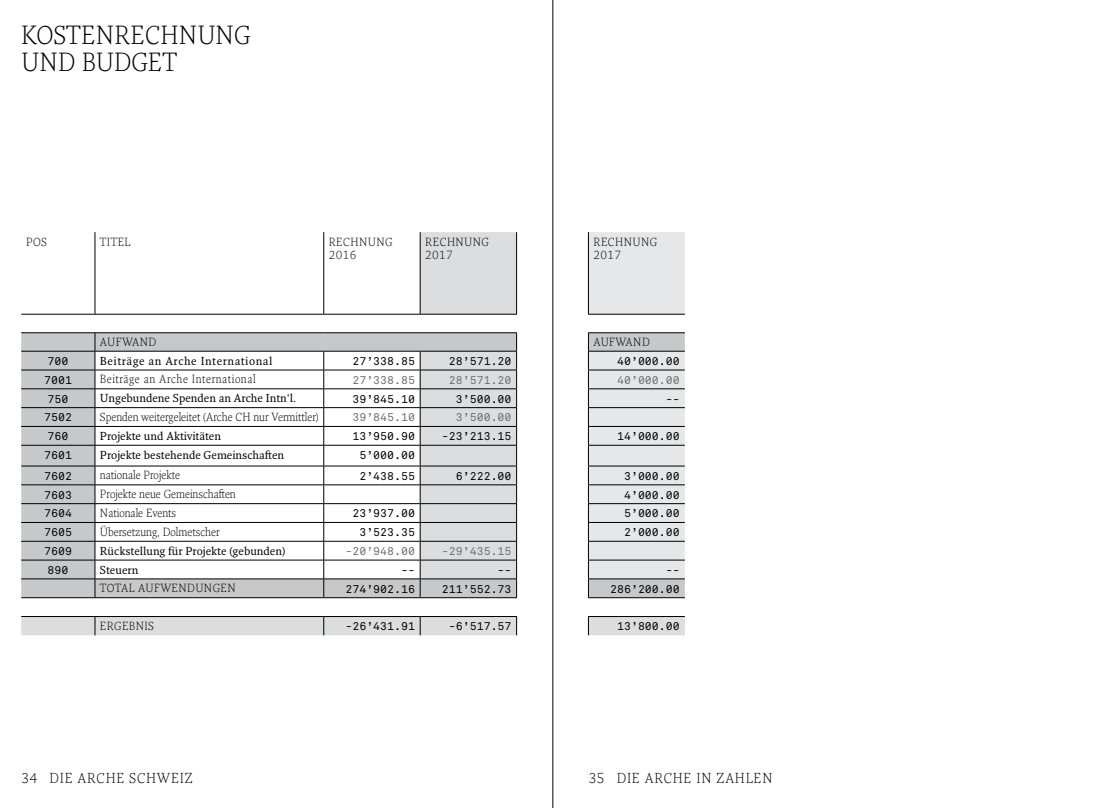
<style>
.page{position:relative;width:1106px;height:808px;background:#fff}
.page>*{position:absolute;margin:0;border:0;box-sizing:border-box;transform-origin:0 0}
.t1{font:300 25px/27.5px "Fresco Plus Pro";color:#000}
.t2{font:300 13.75px "Fresco Plus Pro";letter-spacing:.05em;color:#000}
.t3{font:11.25px "Akkurat Std Mono";color:#000}
.t4{font:300 11.25px "Fresco Plus Pro";color:#000}
.t5{font:11.25px "Fresco Pro";color:#000}
.t6{font:300 11.25px/13.5px "Fresco Plus Pro";letter-spacing:.03em;color:#000}
.t7{font:11.25px "Akkurat Std Mono";color:#6d6e71}
.t8{font:11.25px "Fresco Pro";letter-spacing:.05em;color:#000}
.t9{font:300 11.25px "Fresco Plus Pro";letter-spacing:.05em;color:#000}
</style>
<div class="page">
<svg style="left:21px;top:232px;width:664px;height:403px"></svg>
<svg style="left:21px;top:333px;width:567px;height:265px"></svg>
<div style="left:588px;top:598px;width:97px;height:18px;background:#fff"></div>
<hr style="left:95px;top:232px;width:1px;height:82px;background:#000">
<hr style="left:323px;top:232px;width:1px;height:82px;background:#000">
<hr style="left:420px;top:232px;width:1px;height:82px;background:#000">
<hr style="left:516px;top:232px;width:1px;height:82px;background:#000">
<hr style="left:21px;top:314px;width:74px;height:1px;background:#000">
<hr style="left:95px;top:314px;width:229px;height:1px;background:#000">
<hr style="left:324px;top:314px;width:96px;height:1px;background:#000">
<hr style="left:420px;top:314px;width:97px;height:1px;background:#000">
<hr style="left:21px;top:332px;width:74px;height:1px;background:#000">
<hr style="left:95px;top:332px;width:229px;height:1px;background:#000">
<hr style="left:324px;top:332px;width:96px;height:1px;background:#000">
<hr style="left:420px;top:332px;width:97px;height:1px;background:#000">
<hr style="left:21px;top:351px;width:74px;height:1px;background:#000">
<hr style="left:95px;top:351px;width:229px;height:1px;background:#000">
<hr style="left:324px;top:351px;width:96px;height:1px;background:#000">
<hr style="left:420px;top:351px;width:97px;height:1px;background:#000">
<hr style="left:21px;top:370px;width:74px;height:1px;background:#000">
<hr style="left:95px;top:370px;width:229px;height:1px;background:#000">
<hr style="left:324px;top:370px;width:96px;height:1px;background:#000">
<hr style="left:420px;top:370px;width:97px;height:1px;background:#000">
<hr style="left:21px;top:388px;width:74px;height:1px;background:#000">
<hr style="left:95px;top:388px;width:229px;height:1px;background:#000">
<hr style="left:324px;top:388px;width:96px;height:1px;background:#000">
<hr style="left:420px;top:388px;width:97px;height:1px;background:#000">
<hr style="left:21px;top:407px;width:74px;height:1px;background:#000">
<hr style="left:95px;top:407px;width:229px;height:1px;background:#000">
<hr style="left:324px;top:407px;width:96px;height:1px;background:#000">
<hr style="left:420px;top:407px;width:97px;height:1px;background:#000">
<hr style="left:21px;top:426px;width:74px;height:1px;background:#000">
<hr style="left:95px;top:426px;width:229px;height:1px;background:#000">
<hr style="left:324px;top:426px;width:96px;height:1px;background:#000">
<hr style="left:420px;top:426px;width:97px;height:1px;background:#000">
<hr style="left:21px;top:445px;width:74px;height:1px;background:#000">
<hr style="left:95px;top:445px;width:229px;height:1px;background:#000">
<hr style="left:324px;top:445px;width:96px;height:1px;background:#000">
<hr style="left:420px;top:445px;width:97px;height:1px;background:#000">
<hr style="left:21px;top:466px;width:74px;height:1px;background:#000">
<hr style="left:95px;top:466px;width:229px;height:1px;background:#000">
<hr style="left:324px;top:466px;width:96px;height:1px;background:#000">
<hr style="left:420px;top:466px;width:97px;height:1px;background:#000">
<hr style="left:21px;top:484px;width:74px;height:1px;background:#000">
<hr style="left:95px;top:484px;width:229px;height:1px;background:#000">
<hr style="left:324px;top:484px;width:96px;height:1px;background:#000">
<hr style="left:420px;top:484px;width:97px;height:1px;background:#000">
<hr style="left:21px;top:503px;width:74px;height:1px;background:#000">
<hr style="left:95px;top:503px;width:229px;height:1px;background:#000">
<hr style="left:324px;top:503px;width:96px;height:1px;background:#000">
<hr style="left:420px;top:503px;width:97px;height:1px;background:#000">
<hr style="left:21px;top:522px;width:74px;height:1px;background:#000">
<hr style="left:95px;top:522px;width:229px;height:1px;background:#000">
<hr style="left:324px;top:522px;width:96px;height:1px;background:#000">
<hr style="left:420px;top:522px;width:97px;height:1px;background:#000">
<hr style="left:21px;top:541px;width:74px;height:1px;background:#000">
<hr style="left:95px;top:541px;width:229px;height:1px;background:#000">
<hr style="left:324px;top:541px;width:96px;height:1px;background:#000">
<hr style="left:420px;top:541px;width:97px;height:1px;background:#000">
<hr style="left:21px;top:560px;width:74px;height:1px;background:#000">
<hr style="left:95px;top:560px;width:229px;height:1px;background:#000">
<hr style="left:324px;top:560px;width:96px;height:1px;background:#000">
<hr style="left:420px;top:560px;width:97px;height:1px;background:#000">
<hr style="left:21px;top:578px;width:74px;height:1px;background:#000">
<hr style="left:95px;top:578px;width:229px;height:1px;background:#000">
<svg style="left:95px;top:333px;width:1px;height:264px"></svg>
<hr style="left:324px;top:578px;width:96px;height:1px;background:#000">
<svg style="left:323px;top:351px;width:1px;height:246px"></svg>
<hr style="left:420px;top:578px;width:97px;height:1px;background:#000">
<svg style="left:420px;top:351px;width:1px;height:246px"></svg>
<svg style="left:516px;top:333px;width:1px;height:264px"></svg>
<svg style="left:588px;top:232px;width:97px;height:365px;background:#d8d9da"></svg>
<hr style="left:21px;top:597px;width:74px;height:1px;background:#000">
<hr style="left:95px;top:597px;width:229px;height:1px;background:#000">
<hr style="left:324px;top:597px;width:96px;height:1px;background:#000">
<hr style="left:420px;top:597px;width:97px;height:1px;background:#000">
<hr style="left:588px;top:597px;width:97px;height:1px;background:#000">
<hr style="left:21px;top:616px;width:74px;height:1px;background:#000">
<hr style="left:95px;top:616px;width:229px;height:1px;background:#000">
<svg style="left:95px;top:617px;width:1px;height:18px"></svg>
<hr style="left:324px;top:616px;width:96px;height:1px;background:#000">
<svg style="left:323px;top:617px;width:1px;height:18px"></svg>
<hr style="left:420px;top:616px;width:97px;height:1px;background:#000">
<svg style="left:420px;top:617px;width:1px;height:18px"></svg>
<svg style="left:516px;top:617px;width:1px;height:18px"></svg>
<hr style="left:588px;top:616px;width:97px;height:1px;background:#000">
<svg style="left:588px;top:617px;width:1px;height:18px"></svg>
<hr style="left:552px;top:0;width:1px;height:808px;background:#000">
<h1 class="t1" style="left:21px;top:21px;width:231px">Kostenrechnung und Budget</h1>
<p class="t4" style="left:26px;top:234px;width:22px">pos</p>
<p class="t4" style="left:100px;top:234px;width:32px">Titel</p>
<p class="t6" style="left:329px;top:235px;width:65px">RECHNUNG<br>2016</p>
<p class="t6" style="left:425px;top:235px;width:65px">RECHNUNG<br>2017</p>
<p class="t6" style="left:593px;top:235px;width:65px">RECHNUNG<br>2017</p>
<p class="t6" style="left:100px;top:335px;width:58px">AUFWAND</p>
<p class="t6" style="left:593px;top:335px;width:58px">AUFWAND</p>
<p class="t3" style="left:48px;top:354px;width:22px">700</p>
<p class="t8" style="left:100px;top:354px;width:174px">Beiträge an Arche International</p>
<p class="t3" style="left:352px;top:354px;width:64px">27’338.85</p>
<p class="t3" style="left:449px;top:354px;width:64px">28’571.20</p>
<p class="t3" style="left:617px;top:354px;width:64px">40’000.00</p>
<p class="t3" style="left:44px;top:373px;width:29px">7001</p>
<p class="t9" style="left:100px;top:372px;width:157px">Beiträge an Arche International</p>
<p class="t7" style="left:352px;top:373px;width:64px">27’338.85</p>
<p class="t7" style="left:449px;top:373px;width:64px">28’571.20</p>
<p class="t7" style="left:617px;top:373px;width:64px">40’000.00</p>
<p class="t3" style="left:48px;top:392px;width:22px">750</p>
<p class="t5" style="left:100px;top:391px;width:198px">Ungebundene Spenden an Arche Intn‘l.</p>
<p class="t3" style="left:352px;top:392px;width:64px">39’845.10</p>
<p class="t3" style="left:456px;top:392px;width:57px">3’500.00</p>
<p class="t3" style="left:666px;top:392px;width:15px">--</p>
<p class="t3" style="left:44px;top:411px;width:29px">7502</p>
<p class="t4" style="left:100px;top:410px;width:220px">Spenden weitergeleitet (Arche CH nur Vermittler)</p>
<p class="t7" style="left:352px;top:411px;width:64px">39’845.10</p>
<p class="t7" style="left:456px;top:411px;width:57px">3’500.00</p>
<p class="t3" style="left:48px;top:430px;width:22px">760</p>
<p class="t5" style="left:100px;top:429px;width:123px">Projekte und Aktivitäten</p>
<p class="t3" style="left:352px;top:430px;width:64px">13’950.90</p>
<p class="t3" style="left:442px;top:430px;width:71px">-23’213.15</p>
<p class="t3" style="left:617px;top:430px;width:64px">14’000.00</p>
<p class="t3" style="left:44px;top:448px;width:29px">7601</p>
<p class="t5" style="left:100px;top:448px;width:186px">Projekte bestehende Gemeinschaften</p>
<p class="t3" style="left:359px;top:448px;width:57px">5’000.00</p>
<p class="t3" style="left:44px;top:469px;width:29px">7602</p>
<p class="t4" style="left:100px;top:468px;width:82px">nationale Projekte</p>
<p class="t3" style="left:359px;top:469px;width:57px">2’438.55</p>
<p class="t3" style="left:456px;top:469px;width:57px">6’222.00</p>
<p class="t3" style="left:624px;top:469px;width:57px">3’000.00</p>
<p class="t3" style="left:44px;top:488px;width:29px">7603</p>
<p class="t4" style="left:100px;top:487px;width:137px">Projekte neue Gemeinschaften</p>
<p class="t3" style="left:624px;top:488px;width:57px">4’000.00</p>
<p class="t3" style="left:44px;top:507px;width:29px">7604</p>
<p class="t4" style="left:100px;top:506px;width:78px">Nationale Events</p>
<p class="t3" style="left:352px;top:507px;width:64px">23’937.00</p>
<p class="t3" style="left:624px;top:507px;width:57px">5’000.00</p>
<p class="t3" style="left:44px;top:526px;width:29px">7605</p>
<p class="t4" style="left:100px;top:525px;width:121px">Übersetzung, Dolmetscher</p>
<p class="t3" style="left:359px;top:526px;width:57px">3’523.35</p>
<p class="t3" style="left:624px;top:526px;width:57px">2’000.00</p>
<p class="t3" style="left:44px;top:544px;width:29px">7609</p>
<p class="t5" style="left:100px;top:544px;width:187px">Rückstellung für Projekte (gebunden)</p>
<p class="t7" style="left:345px;top:544px;width:71px">-20’948.00</p>
<p class="t7" style="left:442px;top:544px;width:71px">-29’435.15</p>
<p class="t3" style="left:48px;top:563px;width:22px">890</p>
<p class="t5" style="left:100px;top:562px;width:40px">Steuern</p>
<p class="t3" style="left:401px;top:563px;width:15px">--</p>
<p class="t3" style="left:497px;top:563px;width:15px">--</p>
<p class="t3" style="left:666px;top:563px;width:15px">--</p>
<p class="t6" style="left:100px;top:581px;width:137px">TOTAL AUFWENDUNGEN</p>
<p class="t3" style="left:345px;top:582px;width:71px">274’902.16</p>
<p class="t3" style="left:442px;top:582px;width:71px">211’552.73</p>
<p class="t3" style="left:610px;top:582px;width:71px">286’200.00</p>
<p class="t4" style="left:100px;top:619px;width:50px">ERGEBNIS</p>
<p class="t3" style="left:345px;top:620px;width:71px">-26’431.91</p>
<p class="t3" style="left:449px;top:620px;width:64px">-6’517.57</p>
<p class="t3" style="left:617px;top:620px;width:64px">13’800.00</p>
<p class="t2" style="left:21px;top:770px;width:173px">34 die Arche schweiz</p>
<p class="t2" style="left:588px;top:770px;width:186px">35 Die arche in Zahlen</p>
</div>
